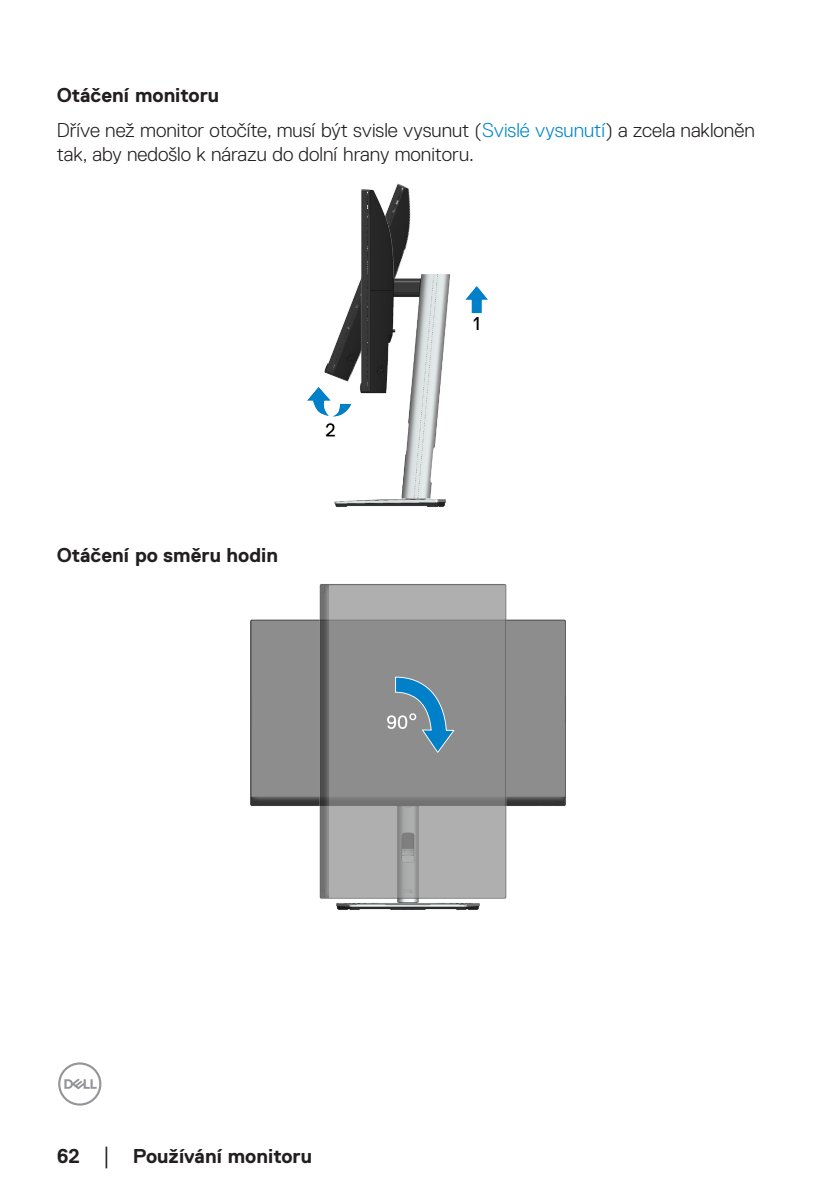
<style>
.page{position:relative;width:840px;height:1191px;background:#fff}
.page>*{position:absolute;margin:0;border:0;box-sizing:border-box;transform-origin:0 0}
.text{font:300 20px/24px "Dell Replica";color:#231f20}
.Head3{font:700 20px "Dell Replica";color:#231f20}
.t1{font:18.6px "Dell Replica";color:#000}
.s1{color:#0087cb}
.s2{font-family:"Times New Roman";font-weight:400;font-size:18px}
</style>
<div class="page">
<svg style="left:58px;top:1062px;width:43px;height:43px"></svg>
<img style="left:324px;top:183px;width:82px;height:193px">
<img style="left:332px;top:187px;width:119px;height:320px">
<svg style="left:465px;top:286px;width:17px;height:28px"></svg>
<img style="left:482px;top:292px;width:6px;height:8px">
<svg style="left:326px;top:385px;width:26px;height:51px"></svg>
<img style="left:307px;top:385px;width:25px;height:32px">
<img style="left:329px;top:402px;width:23px;height:16px">
<img style="left:250px;top:619px;width:316px;height:291px">
<img style="left:318px;top:584px;width:190px;height:316px">
<svg style="left:387px;top:676px;width:67px;height:77px;background:#7191a3"></svg>
<p class="Head3" style="left:57px;top:84px;width:164px">Otáčení monitoru</p>
<p class="text" style="left:57px;top:119px;width:699px">Dříve než monitor otočíte, musí být svisle vysunut (<span class="s1">Svislé vysunutí</span>) a zcela nakloněn tak, aby nedošlo k nárazu do dolní hrany monitoru.</p>
<p class="Head3" style="left:57px;top:544px;width:223px">Otáčení po směru hodin</p>
<p class="t1" style="left:473px;top:313px;width:9px">1</p>
<p class="Head3" style="left:57px;top:1144px;width:257px">62 <span class="s2">│</span> Používání monitoru</p>
</div>
